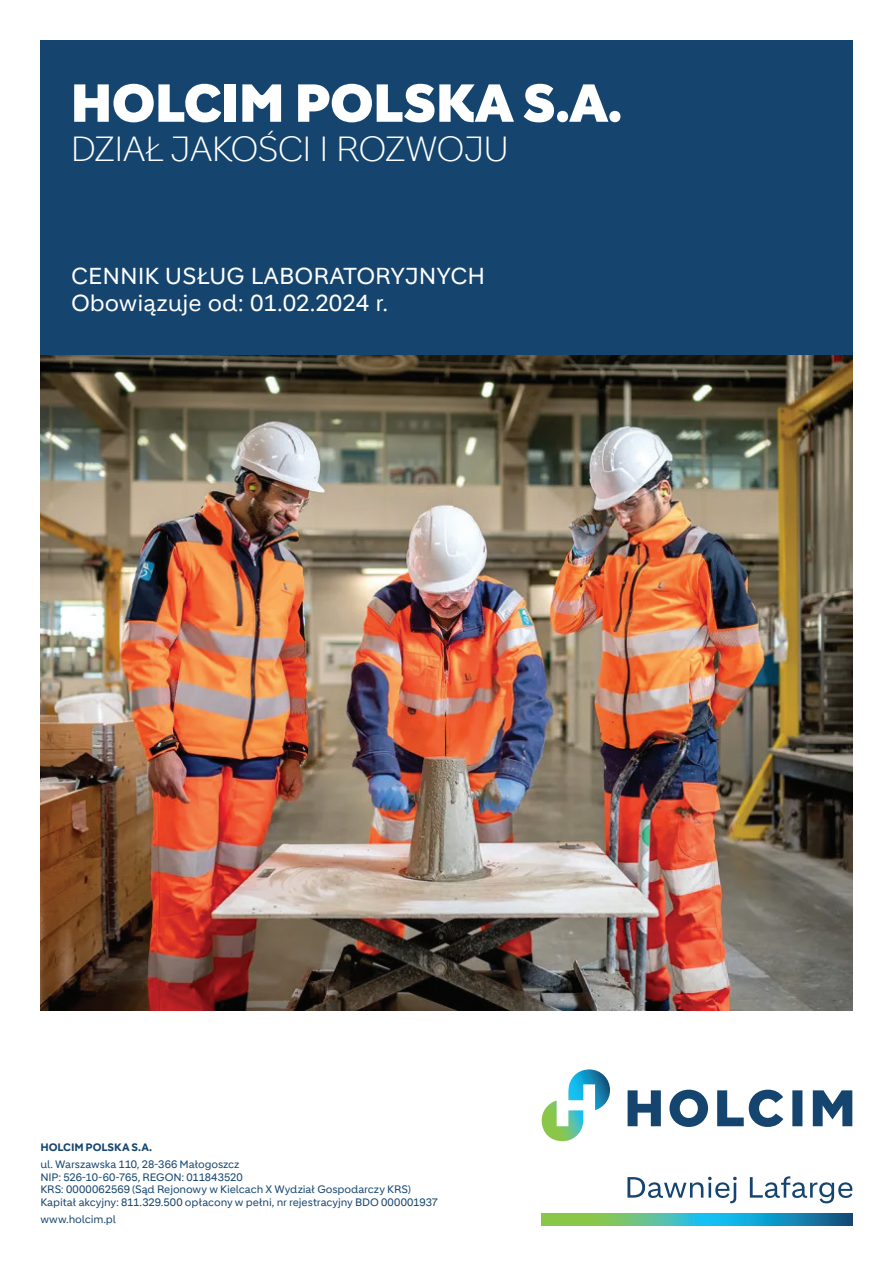
<style>
.page{position:relative;width:893px;height:1263px;background:#fff}
.page>*{position:absolute;margin:0;border:0;box-sizing:border-box;transform-origin:0 0}
.t1{font:900 51.9px "Holcim Headline";color:#fff}
.t2{font:300 34.05px "Holcim Headline";letter-spacing:-.005em;color:#fff}
.strona_tytulowa_podtytul_15pkt{font:22.5px "Holcim";color:#fff}
.t3{font:10.5px "Holcim";letter-spacing:-.01em;color:#15456f}
.t4{font:700 10.5px "Holcim";letter-spacing:-.005em;color:#15456f}
</style>
<div class="page">
<img style="left:40px;top:355px;width:813px;height:656px">
<div style="left:40px;top:40px;width:813px;height:315px;background:#15456f"></div>
<svg style="left:628px;top:1090px;width:224px;height:37px"></svg>
<svg style="left:542px;top:1069px;width:68px;height:72px"></svg>
<svg style="left:542px;top:1213px;width:310px;height:12px;background:#40ab9e"></svg>
<svg style="left:627px;top:1177px;width:110px;height:26px"></svg>
<svg style="left:750px;top:1176px;width:102px;height:27px"></svg>
<p class="t1" style="left:71px;top:73px;width:552px">HOLCIM POLSKA S.A.</p>
<p class="t2" style="left:71px;top:130px;width:439px">DZIAŁ JAKOŚCI I ROZWOJU</p>
<p class="strona_tytulowa_podtytul_15pkt" style="left:71px;top:263px;width:416px">CENNIK USŁUG LABORATORYJNYCH</p>
<p class="strona_tytulowa_podtytul_15pkt" style="left:71px;top:290px;width:319px">Obowiązuje od: 01.02.2024 r.</p>
<p class="t4" style="left:40px;top:1141px;width:113px">HOLCIM POLSKA S.A.</p>
<p class="t3" style="left:40px;top:1158px;width:201px">ul. Warszawska 110, 28-366 Małogoszcz</p>
<p class="t3" style="left:40px;top:1171px;width:204px">NIP: 526-10-60-765, REGON: 011843520</p>
<p class="t3" style="left:40px;top:1183px;width:372px">KRS: 0000062569 (Sąd Rejonowy w Kielcach X Wydział Gospodarczy KRS)</p>
<p class="t3" style="left:40px;top:1196px;width:399px">Kapitał akcyjny: 811.329.500 opłacony w pełni, nr rejestracyjny BDO 000001937</p>
<p class="t3" style="left:40px;top:1213px;width:77px">www.holcim.pl</p>
</div>
